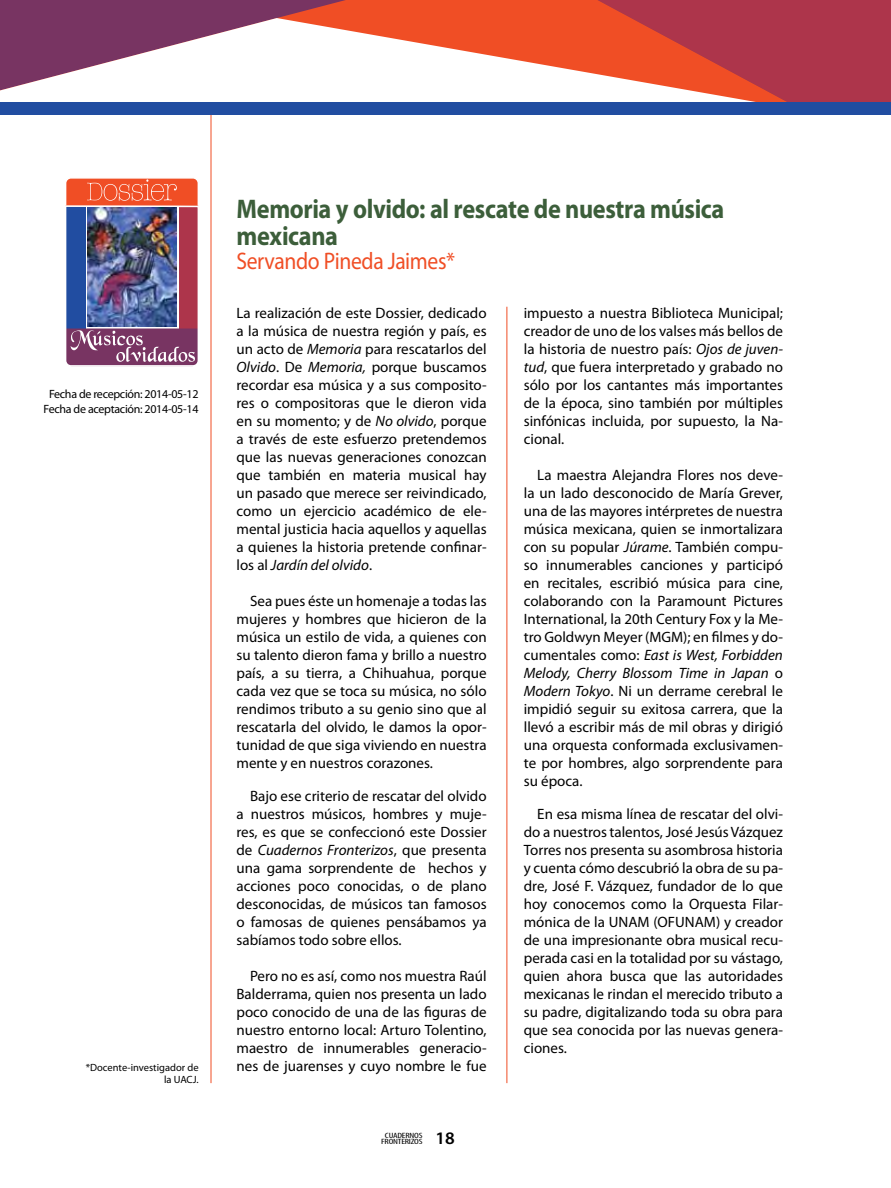
<style>
.page{position:relative;width:891px;height:1188px;background:#fff}
.page>*{position:absolute;margin:0;border:0;box-sizing:border-box;transform-origin:0 0}
.t1{font:700 27px/27px "Myriad Pro";letter-spacing:-.015em;color:#3c5e3a;scale:.9 1}
.t2{font:24px "Myriad Pro";letter-spacing:-.02em;color:#f04e25;scale:.9 1}
.t3{font:600 17.7px "Myriad Pro";color:#000}
.t4{font:15px/18px "Myriad Pro";color:#000;text-align:justify}
.t5{font:12px/15px "Myriad Pro";letter-spacing:-.025em;color:#000;text-align:center}
.t6{font:10.5px/12px "Myriad Pro";color:#000;text-align:right}
.t7{font:condensed 7.65px/6px "Myriad Pro";letter-spacing:-.02em;color:#000;text-align:center;scale:1.37 1}
.s1{font-style:italic}
</style>
<div class="page">
<div style="left:0;top:0;width:891px;height:110px;background:#ad354b"></div>
<svg style="left:0;top:0;width:630px;height:18px;background:#b24044"></svg>
<svg style="left:0;top:18px;width:787px;height:84px;background:#dea09f"></svg>
<hr style="left:211px;top:108px;width:1px;height:975px;background:#f04e25">
<hr style="left:507px;top:307px;width:1px;height:776px;background:#f04e25">
<div style="left:0;top:102px;width:891px;height:13px;background:#214da1"></div>
<img style="left:65px;top:178px;width:134px;height:189px">
<p class="t5" style="left:44px;top:386px;width:156px">Fecha de recepción: 2014-05-12<br>Fecha de aceptación: 2014-05-14</p>
<p class="t6" style="left:86px;top:1061px;width:114px">*Docente-investigador de la UACJ.</p>
<h1 class="t1" style="left:237px;top:194px;width:544px">Memoria y olvido: al rescate de nuestra música mexicana</h1>
<h2 class="t2" style="left:237px;top:246px;width:244px">Servando Pineda Jaimes*</h2>
<p class="t4" style="left:237px;top:304px;width:252px">La realización de este Dossier, dedicado a la música de nuestra región y país, es un acto de <span class="s1">Memoria</span> para rescatarlos del <span class="s1">Olvido</span>. De <span class="s1">Memoria,</span> porque buscamos recordar esa música y a sus composito&shy;res o compositoras que le dieron vida en su momento; y de <span class="s1">No olvido</span>, porque a través de este esfuerzo pretendemos que las nuevas generaciones conozcan que también en materia musical hay un pasado que merece ser reivindicado, como un ejercicio académico de ele&shy;mental justicia hacia aquellos y aquellas a quienes la historia pretende confinar&shy;los al <span class="s1">Jardín del olvido</span>.</p>
<p class="t4" style="left:237px;top:592px;width:252px;text-indent:14px">Sea pues éste un homenaje a todas las mujeres y hombres que hicieron de la música un estilo de vida, a quienes con su talento dieron fama y brillo a nuestro país, a su tierra, a Chihuahua, porque cada vez que se toca su música, no sólo rendimos tributo a su genio sino que al rescatarla del olvido, le damos la opor&shy;tunidad de que siga viviendo en nuestra mente y en nuestros corazones.</p>
<p class="t4" style="left:237px;top:787px;width:252px;text-indent:14px">Bajo ese criterio de rescatar del olvido a nuestros músicos, hombres y muje&shy;res, es que se confeccionó este Dossier de <span class="s1">Cuadernos Fronterizos</span>, que presenta una gama sorprendente de hechos y acciones poco conocidas, o de plano desconocidas, de músicos tan famosos o famosas de quienes pensábamos ya sabíamos todo sobre ellos.</p>
<p class="t4" style="left:237px;top:967px;width:252px;text-indent:14px">Pero no es así, como nos muestra Raúl Balderrama, quien nos presenta un lado poco conocido de una de las figuras de nuestro entorno local: Arturo Tolentino, maestro de innumerables generacio&shy;nes de juarenses y cuyo nombre le fue</p>
<p class="t7" style="left:381px;top:1132px;width:32px">CUADERNOS<br>FRONTERIZOS</p>
<p class="t3" style="left:435px;top:1127px;width:21px">18</p>
<p class="t4" style="left:524px;top:304px;width:261px">impuesto a nuestra Biblioteca Municipal; creador de uno de los valses más bellos de la historia de nuestro país: <span class="s1">Ojos de juven&shy;tud</span>, que fuera interpretado y grabado no sólo por los cantantes más importantes de la época, sino también por múltiples sinfónicas incluida, por supuesto, la Na&shy;cional.</p>
<p class="t4" style="left:524px;top:466px;width:261px;text-indent:14px">La maestra Alejandra Flores nos deve&shy;la un lado desconocido de María Grever, una de las mayores intérpretes de nuestra música mexicana, quien se inmortalizara con su popular <span class="s1">Júrame</span>. También compu&shy;so innumerables canciones y participó en recitales, escribió música para cine, colaborando con la Paramount Pictures International, la 20th Century Fox y la Me&shy;tro Goldwyn Meyer (MGM); en filmes y do&shy;cumentales como: <span class="s1">East is West, Forbidden Melody, Cherry Blossom Time in Japan</span> o <span class="s1">Modern Tokyo</span>. Ni un derrame cerebral le impidió seguir su exitosa carrera, que la llevó a escribir más de mil obras y dirigió una orquesta conformada exclusivamen&shy;te por hombres, algo sorprendente para su época.</p>
<p class="t4" style="left:524px;top:805px;width:261px;text-indent:14px">En esa misma línea de rescatar del olvi&shy;do a nuestros talentos, José Jesús Vázquez Torres nos presenta su asombrosa historia y cuenta cómo descubrió la obra de su pa&shy;dre, José F. Vázquez, fundador de lo que hoy conocemos como la Orquesta Filar&shy;mónica de la UNAM (OFUNAM) y creador de una impresionante obra musical recu&shy;perada casi en la totalidad por su vástago, quien ahora busca que las autoridades mexicanas le rindan el merecido tributo a su padre, digitalizando toda su obra para que sea conocida por las nuevas genera&shy;ciones.</p>
</div>
